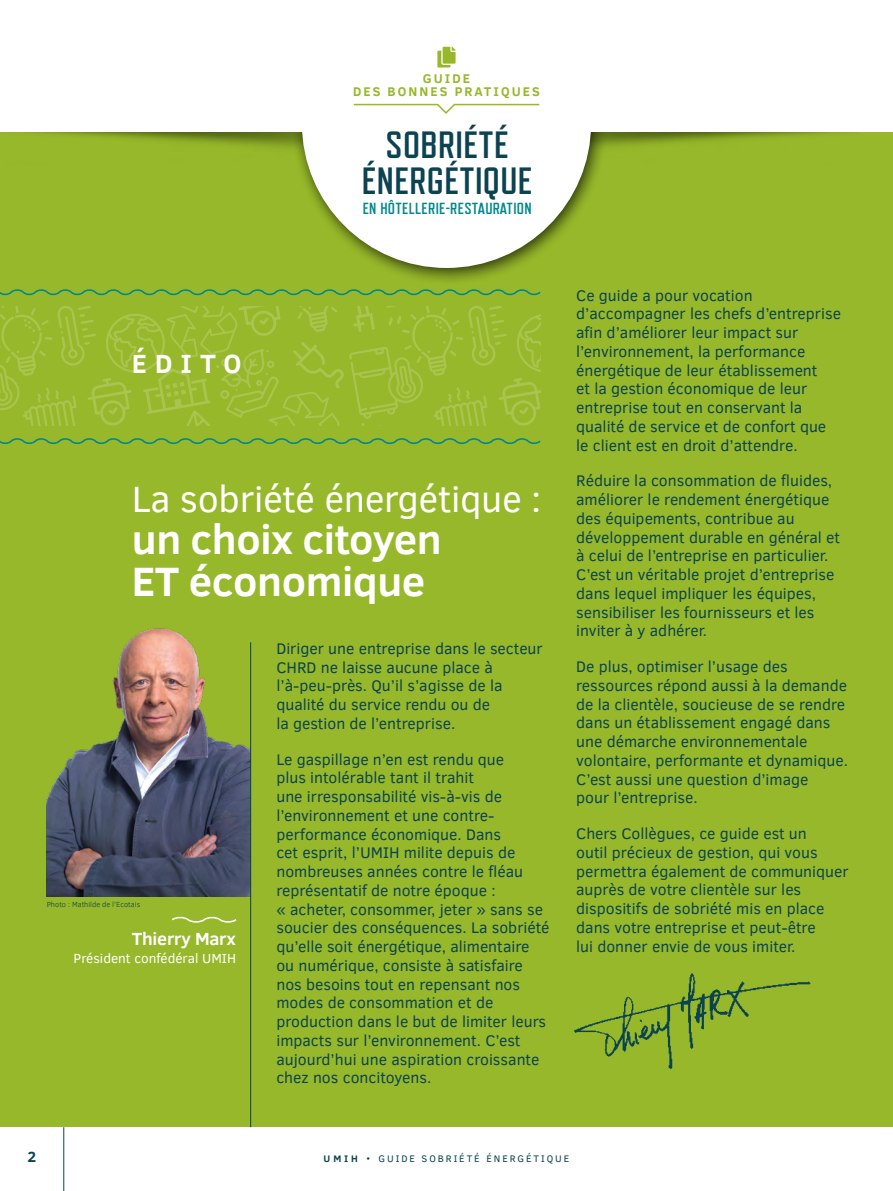
<style>
.page{position:relative;width:893px;height:1191px;background:#fff}
.page>*{position:absolute;margin:0;border:0;box-sizing:border-box;transform-origin:0 0}
.t1{font:700 42px/42px "Clear Sans";letter-spacing:-.01em;color:#fff}
.t2{font:700 37.95px/35.7px "Refrigerator Deluxe";letter-spacing:.01em;color:#0b4351;text-align:center}
.t3{font:37.5px "Clear Sans";letter-spacing:-.01em;color:#fff}
.t4{font:700 27px "Clear Sans";letter-spacing:.3em;color:#fff}
.t5{font:700 18px "Clear Sans";letter-spacing:-.01em;color:#fff}
.t6{font:700 16.05px "Refrigerator Deluxe";letter-spacing:.02em;color:#00888e}
.t7{font:15.75px/18.8px "Clear Sans";color:#0b4351}
.t8{font:700 15px "Clear Sans";color:#0b4351}
.t9{font:13.5px "Clear Sans";color:#fff}
.t10{font:700 12.9px/12.9px "Clear Sans";letter-spacing:.16em;color:#97b82a;text-align:center}
.t11{font:9.75px "Clear Sans";letter-spacing:.2em;color:#0b4351}
.t12{font:300 7.5px "Clear Sans";color:#0b4351}
.s1{font-weight:700}
</style>
<div class="page">
<div style="left:0;top:132px;width:893px;height:995px;background:#97b82a"></div>
<div style="left:290px;top:0;width:318px;height:285px;background:#000;opacity:.72"></div>
<svg style="left:302px;top:132px;width:289px;height:136px;background:#e3eacd"></svg>
<div style="left:0;top:0;width:893px;height:132px;background:#fff"></div>
<hr style="left:454px;top:104px;width:85px;height:1px;background:#97b82a">
<svg style="left:435px;top:103px;width:22px;height:11px"></svg>
<hr style="left:354px;top:104px;width:84px;height:1px;background:#97b82a">
<svg style="left:437px;top:47px;width:19px;height:21px"></svg>
<svg style="left:0;top:306px;width:540px;height:120px"></svg>
<svg style="left:0;top:289px;width:541px;height:7px"></svg>
<svg style="left:0;top:438px;width:541px;height:6px"></svg>
<img style="left:574px;top:973px;width:237px;height:96px">
<img style="left:47px;top:628px;width:203px;height:268px">
<svg style="left:172px;top:916px;width:65px;height:7px"></svg>
<hr style="left:250px;top:642px;width:1px;height:485px;background:#0b4351">
<hr style="left:64px;top:1127px;width:1px;height:64px;background:#0b4351">
<p class="t10" style="left:353px;top:71px;width:188px">GUIDE<br>DES BONNES PRATIQUES</p>
<h2 class="t2" style="left:362px;top:127px;width:172px">SOBRIÉTÉ<br>ÉNERGÉTIQUE</h2>
<p class="t6" style="left:363px;top:199px;width:170px">EN HÔTELLERIE-RESTAURATION</p>
<h3 class="t4" style="left:132px;top:343px;width:111px">ÉDITO</h3>
<h3 class="t3" style="left:132px;top:474px;width:411px">La sobriété énergétique :</h3>
<h1 class="t1" style="left:132px;top:517px;width:311px">un choix citoyen<br>ET économique</h1>
<p class="t12" style="left:47px;top:899px;width:95px">Photo : Mathilde de l’Ecotais</p>
<p class="t5" style="left:132px;top:925px;width:106px">Thierry Marx</p>
<p class="t9" style="left:74px;top:949px;width:164px">Président confédéral UMIH</p>
<p class="t7" style="left:276px;top:639px;width:268px">Diriger une entreprise dans le secteur<br>CHRD ne laisse aucune place à l’à-peu-près. Qu’il s’agisse de la qualité du service rendu ou de<br>la gestion de l’entreprise.</p>
<p class="t7" style="left:276px;top:749px;width:275px">Le gaspillage n’en est rendu que<br>plus intolérable tant il trahit<br>une irresponsabilité vis-à-vis de l’environnement et une contre&shy;performance économique. Dans<br>cet esprit, l’UMIH milite depuis de nombreuses années contre le fléau représentatif de notre époque :<br>« acheter, consommer, jeter » sans se soucier des conséquences. La sobriété qu’elle soit énergétique, alimentaire ou numérique, consiste à satisfaire nos besoins tout en repensant nos modes de consommation et de production dans le but de limiter leurs impacts sur l’environnement. C’est aujourd’hui une aspiration croissante chez nos concitoyens.</p>
<p class="t7" style="left:576px;top:286px;width:266px">Ce guide a pour vocation d’accompagner les chefs d’entreprise afin d’améliorer leur impact sur l’environnement, la performance énergétique de leur établissement<br>et la gestion économique de leur entreprise tout en conservant la qualité de service et de confort que le client est en droit d’attendre.</p>
<p class="t7" style="left:576px;top:471px;width:265px">Réduire la consommation de fluides, améliorer le rendement énergétique des équipements, contribue au développement durable en général et à celui de l’entreprise en particulier.<br>C’est un véritable projet d’entreprise dans lequel impliquer les équipes, sensibiliser les fournisseurs et les inviter à y adhérer.</p>
<p class="t7" style="left:576px;top:657px;width:273px">De plus, optimiser l’usage des ressources répond aussi à la demande de la clientèle, soucieuse de se rendre dans un établissement engagé dans une démarche environnementale volontaire, performante et dynamique.<br>C’est aussi une question d’image<br>pour l’entreprise.</p>
<p class="t7" style="left:576px;top:824px;width:274px">Chers Collègues, ce guide est un<br>outil précieux de gestion, qui vous permettra également de communiquer auprès de votre clientèle sur les dispositifs de sobriété mis en place dans votre entreprise et peut-être<br>lui donner envie de vous imiter.</p>
<p class="t8" style="left:27px;top:1145px;width:10px">2</p>
<p class="t11" style="left:324px;top:1152px;width:247px"><span class="s1">UMIH</span> • GUIDE SOBRIÉTÉ ÉNERGÉTIQUE</p>
</div>
